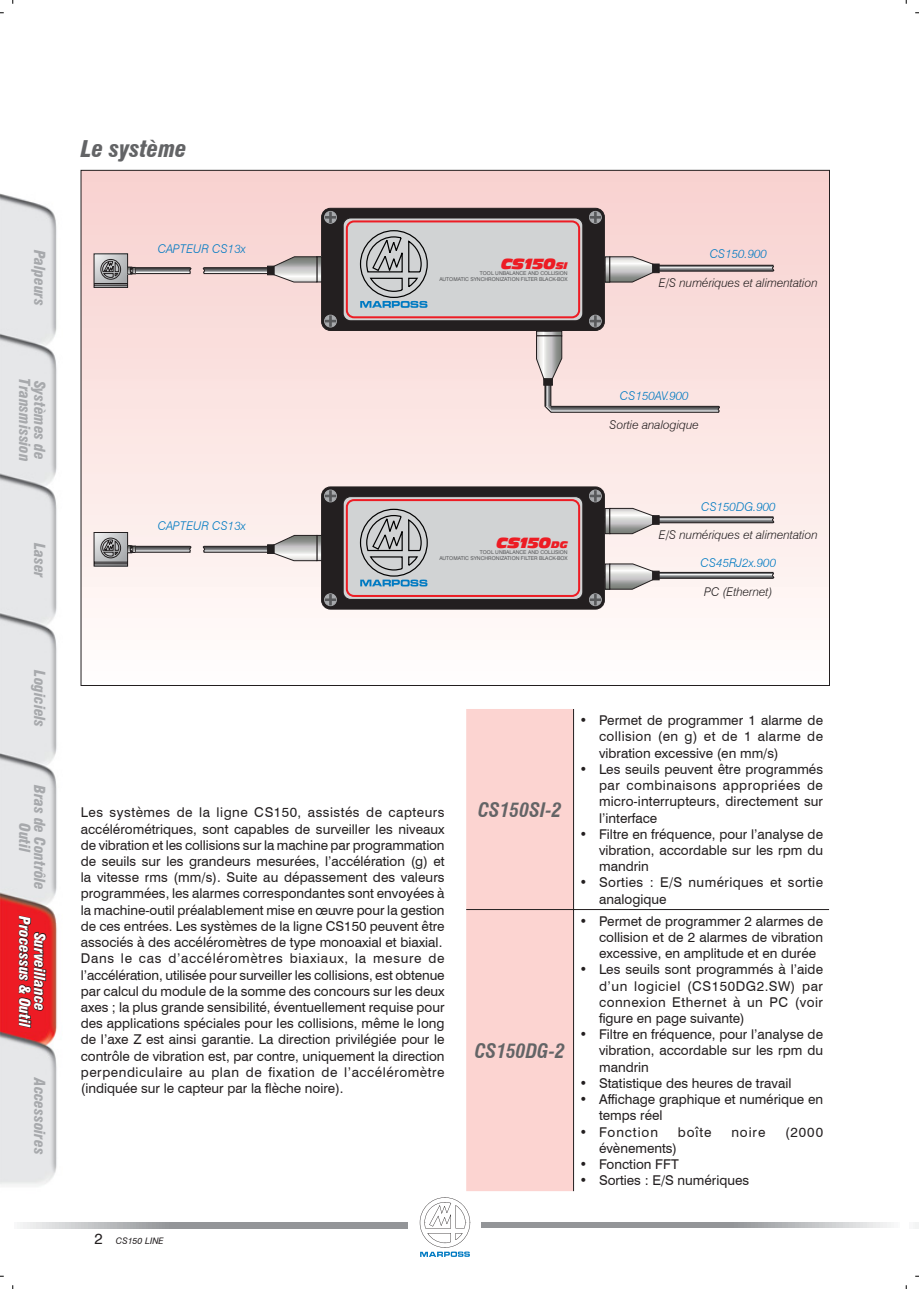
<style>
.page{position:relative;width:919px;height:1289px;background:#fff}
.page>*{position:absolute;margin:0;border:0;box-sizing:border-box;transform-origin:0 0}
.t1{font:italic 900 condensed 22.5px "Swiss 721 BT";color:#636466}
.t2{font:italic 700 condensed 19.5px "Swiss 721 BT";color:#636466}
.t3{font:italic 900 condensed 15px/15px "Swiss 721 BT";color:#a7a9ac;text-align:center}
.t4{font:italic 900 condensed 15px/15px "Swiss 721 BT";color:#fff;text-align:center}
.t5{font:italic 13.8px "Incised 901 BT Nord";color:#ed1c24}
.t6{font:13.5px/16.2px "Swiss 721 BT";color:#231f20;text-align:justify}
.t7{font:13.5px/16.2px "Swiss 721 BT";letter-spacing:.03em;color:#231f20}
.t8{font:13.5px "Swiss 721 BT";letter-spacing:.07em;color:#231f20}
.t9{font:italic 300 12px "Swiss 721 BT";color:#231f20}
.t10{font:italic 300 12px "Swiss 721 BT";color:#007ac2}
.t11{font:italic 9px "Swiss 721 BT";color:#231f20}
.t12{font:5.25px/6px "Swiss 721 BT";color:#58595b;text-align:right}
.s1{font-size:9px}
.s2{font-style:normal;font-size:15px}
</style>
<div class="page">
<svg style="left:419px;top:1197px;width:51px;height:59px"></svg>
<svg style="left:20px;top:1222px;width:149px;height:6px"></svg>
<div style="left:169px;top:1222px;width:120px;height:6px;background:#939598"></div>
<div style="left:289px;top:1222px;width:119px;height:6px;background:#939598"></div>
<svg style="left:732px;top:1222px;width:159px;height:6px"></svg>
<div style="left:607px;top:1222px;width:125px;height:6px;background:#939598"></div>
<div style="left:481px;top:1222px;width:126px;height:6px;background:#939598"></div>
<img style="left:0;top:177px;width:95px;height:1009px">
<svg style="left:915px;top:1222px;width:3px;height:6px"></svg>
<div style="left:81px;top:170px;width:748px;height:515px;background:linear-gradient(to bottom,#f7d0ce,#fffcfb)"></div>
<div style="left:466px;top:709px;width:107px;height:482px;background:#fcd4d1"></div>
<hr style="left:573px;top:709px;width:1px;height:200px;background:#231f20">
<hr style="left:466px;top:909px;width:363px;height:1px;background:#231f20">
<hr style="left:573px;top:909px;width:1px;height:282px;background:#231f20">
<svg style="left:605px;top:508px;width:169px;height:26px;background:#cfc7c5"></svg>
<div style="left:652px;top:515px;width:7px;height:9px;background:#231f20;border:1px solid #231f20"></div>
<svg style="left:93px;top:531px;width:99px;height:36px"></svg>
<div style="left:321px;top:487px;width:283px;height:122px;background:#231f20;border-radius:9px"></div>
<div style="left:321px;top:486px;width:284px;height:123px;border:1px solid #231f20;border-radius:9px"></div>
<div style="left:343px;top:496px;width:240px;height:104px;background:#d1d3d4;border:1px solid #231f20;border-radius:8px"></div>
<div style="left:346px;top:499px;width:234px;height:98px;border:2px solid #ed1c24;border-radius:7px"></div>
<svg style="left:324px;top:489px;width:13px;height:13px"></svg>
<svg style="left:325px;top:490px;width:11px;height:11px"></svg>
<svg style="left:324px;top:593px;width:13px;height:13px"></svg>
<svg style="left:325px;top:594px;width:11px;height:11px"></svg>
<svg style="left:589px;top:490px;width:12px;height:11px"></svg>
<svg style="left:589px;top:563px;width:185px;height:42px"></svg>
<svg style="left:359px;top:508px;width:69px;height:78px"></svg>
<svg style="left:202px;top:535px;width:121px;height:26px"></svg>
<div style="left:267px;top:544px;width:7px;height:9px;background:#231f20;border:1px solid #231f20"></div>
<svg style="left:605px;top:256px;width:169px;height:26px;background:#cebbba"></svg>
<div style="left:652px;top:264px;width:7px;height:9px;background:#231f20;border:1px solid #231f20"></div>
<svg style="left:93px;top:253px;width:99px;height:35px;background:#c2b1b0"></svg>
<div style="left:321px;top:208px;width:283px;height:122px;background:#231f20;border-radius:9px"></div>
<div style="left:321px;top:208px;width:284px;height:123px;border:1px solid #231f20;border-radius:9px"></div>
<div style="left:343px;top:217px;width:240px;height:104px;background:#d1d3d4;border:1px solid #231f20;border-radius:8px"></div>
<div style="left:346px;top:220px;width:234px;height:98px;border:2px solid #ed1c24;border-radius:7px"></div>
<svg style="left:324px;top:211px;width:13px;height:13px"></svg>
<svg style="left:325px;top:212px;width:11px;height:11px"></svg>
<svg style="left:325px;top:315px;width:11px;height:12px"></svg>
<svg style="left:589px;top:212px;width:12px;height:11px"></svg>
<svg style="left:536px;top:315px;width:184px;height:97px;background:#e0cac9"></svg>
<svg style="left:359px;top:230px;width:69px;height:78px"></svg>
<svg style="left:202px;top:256px;width:121px;height:26px;background:#c7b7b6"></svg>
<div style="left:267px;top:266px;width:7px;height:9px;background:#231f20"></div>
<p class="t3" style="left:47px;top:250px;width:57px;rotate:90deg">Palpeurs</p>
<p class="t3" style="left:32px;top:378px;width:85px;rotate:90deg">Transmission</p>
<p class="t3" style="left:47px;top:380px;width:80px;rotate:90deg">Systèmes de</p>
<p class="t3" style="left:47px;top:542px;width:37px;rotate:90deg">Laser</p>
<p class="t3" style="left:47px;top:670px;width:59px;rotate:90deg">Logiciels</p>
<p class="t3" style="left:47px;top:785px;width:106px;rotate:90deg">Bras de Contrôle<br>Outil</p>
<p class="t4" style="left:47px;top:916px;width:113px;rotate:90deg">Surveillance<br>Processus &amp; Outil</p>
<p class="t3" style="left:47px;top:1078px;width:78px;rotate:90deg">Accessoires</p>
<h1 class="t1" style="left:81px;top:136px;width:107px">Le système</h1>
<p class="t10" style="left:158px;top:241px;width:90px">CAPTEUR CS13x</p>
<p class="t10" style="left:158px;top:518px;width:90px">CAPTEUR CS13x</p>
<p class="t5" style="left:501px;top:260px;width:68px">CS150<span class="s1">SI</span></p>
<p class="t12" style="left:439px;top:271px;width:130px">TOOL UNBALANCE AND COLLISION<br>AUTOMATIC SYNCHRONIZATION FILTER BLACK-BOX</p>
<p class="t5" style="left:496px;top:538px;width:73px">CS150<span class="s1">DG</span></p>
<p class="t12" style="left:439px;top:549px;width:130px">TOOL UNBALANCE AND COLLISION<br>AUTOMATIC SYNCHRONIZATION FILTER BLACK-BOX</p>
<p class="t10" style="left:709px;top:247px;width:59px">CS150.900</p>
<p class="t9" style="left:659px;top:276px;width:160px">E/S numériques et alimentation</p>
<p class="t10" style="left:620px;top:388px;width:70px">CS150AV.900</p>
<p class="t9" style="left:609px;top:417px;width:91px">Sortie analogique</p>
<p class="t10" style="left:701px;top:499px;width:76px">CS150DG.900</p>
<p class="t9" style="left:659px;top:528px;width:160px">E/S numériques et alimentation</p>
<p class="t10" style="left:700px;top:555px;width:77px">CS45RJ2x.900</p>
<p class="t9" style="left:704px;top:584px;width:70px">PC (Ethernet)</p>
<p class="t6" style="left:81px;top:804px;width:365px;text-align:left">Les systèmes de la ligne CS150, assistés de capteurs accélérométriques, sont capables de surveiller les niveaux de vibration et les collisions sur la machine par programmation de seuils sur les grandeurs mesurées, l’accélération (g) et la vitesse rms (mm/s). Suite au dépassement des valeurs programmées, les alarmes correspondantes sont envoyées à la machine-outil préalablement mise en œuvre pour la gestion de ces entrées. Les systèmes de la ligne CS150 peuvent être associés à des accéléromètres de type monoaxial et biaxial.<br>Dans le cas d’accéléromètres biaxiaux, la mesure de l’accélération, utilisée pour surveiller les collisions, est obtenue par calcul du module de la somme des concours sur les deux axes ; la plus grande sensibilité, éventuellement requise pour des applications spéciales pour les collisions, même le long de l’axe Z est ainsi garantie. La direction privilégiée pour le contrôle de vibration est, par contre, uniquement la direction perpendiculaire au plan de fixation de l’accéléromètre (indiquée sur le capteur par la flèche noire).</p>
<h2 class="t2" style="left:478px;top:798px;width:85px">CS150SI-2</h2>
<h2 class="t2" style="left:475px;top:1038px;width:92px">CS150DG-2</h2>
<p class="t6" style="left:599px;top:711px;width:225px;text-indent:-19px">• Permet de programmer 1 alarme de collision (en g) et de 1 alarme de vibration excessive (en mm/s)</p>
<p class="t6" style="left:599px;top:760px;width:225px;text-indent:-19px">• Les seuils peuvent être programmés par combinaisons appropriées de micro-interrupteurs, directement sur l’interface</p>
<p class="t6" style="left:599px;top:825px;width:225px;text-indent:-19px">• Filtre en fréquence, pour l’analyse de vibration, accordable sur les rpm du mandrin</p>
<p class="t7" style="left:599px;top:873px;width:225px;text-indent:-19px">• Sorties : E/S numériques et sortie analogique</p>
<p class="t6" style="left:599px;top:912px;width:225px;text-indent:-19px">• Permet de programmer 2 alarmes de collision et de 2 alarmes de vibration excessive, en amplitude et en durée</p>
<p class="t6" style="left:599px;top:961px;width:225px;text-indent:-19px">• Les seuils sont programmés à l’aide d’un logiciel (CS150DG2.SW) par connexion Ethernet à un PC (voir figure en page suivante)</p>
<p class="t6" style="left:599px;top:1025px;width:225px;text-indent:-19px">• Filtre en fréquence, pour l’analyse de vibration, accordable sur les rpm du mandrin</p>
<p class="t6" style="left:579px;top:1074px;width:213px">• Statistique des heures de travail</p>
<p class="t6" style="left:599px;top:1090px;width:225px;text-indent:-20px">• Affichage graphique et numérique en temps réel</p>
<p class="t8" style="left:579px;top:1122px;width:80px">• Fonction</p>
<p class="t6" style="left:677px;top:1123px;width:35px">boîte</p>
<p class="t6" style="left:731px;top:1123px;width:36px">noire</p>
<p class="t6" style="left:785px;top:1123px;width:39px">(2000</p>
<p class="t6" style="left:599px;top:1139px;width:80px">évènements)</p>
<p class="t6" style="left:579px;top:1155px;width:101px">• Fonction FFT</p>
<p class="t6" style="left:579px;top:1171px;width:171px">• Sorties : E/S numériques</p>
<p class="t11" style="left:94px;top:1234px;width:71px"><span class="s2">2</span> CS150 LINE</p>
</div>
